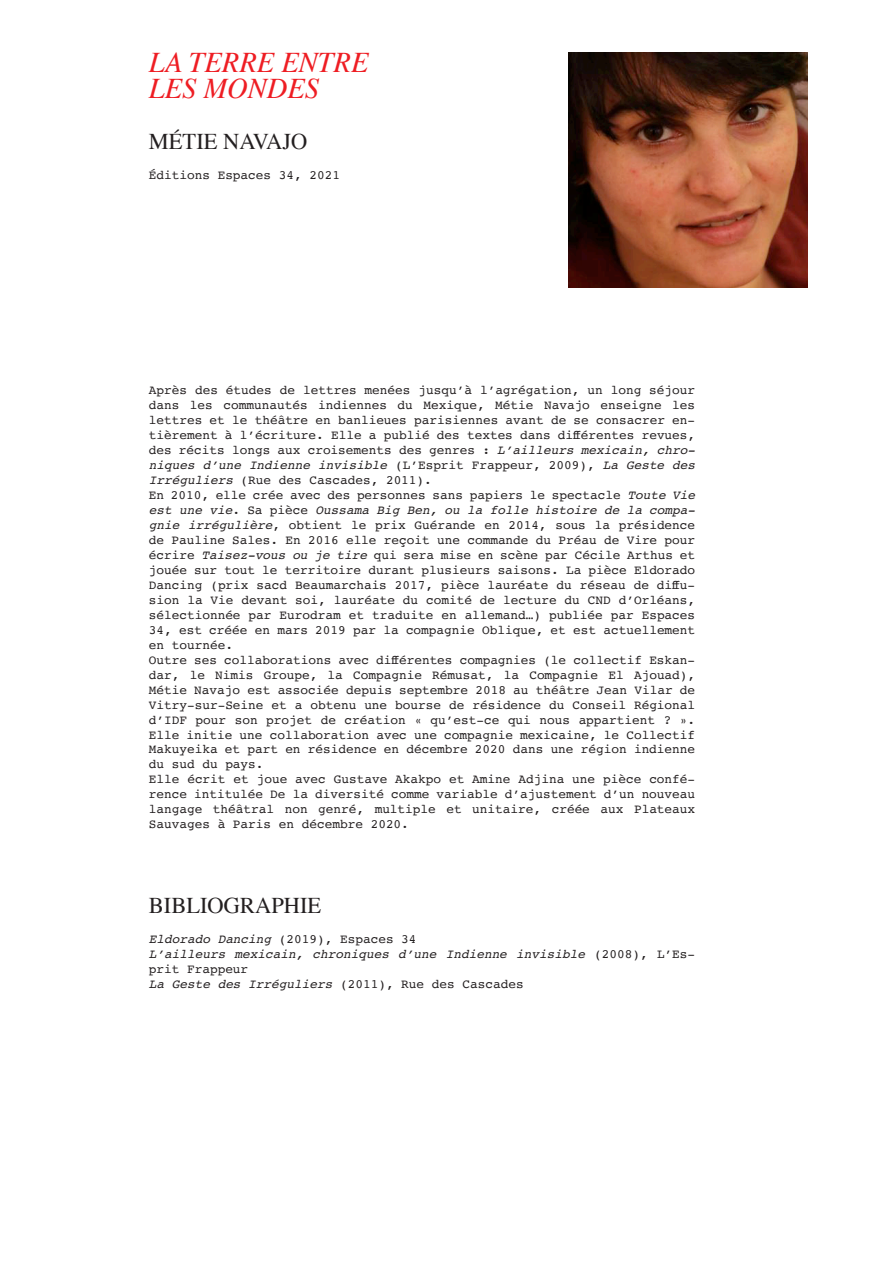
<style>
.page{position:relative;width:893px;height:1263px;background:#fff}
.page>*{position:absolute;margin:0;border:0;box-sizing:border-box;transform-origin:0 0}
.t1{font:italic 28.5px/25.5px "Times";color:#ee1d23}
.t2{font:22.5px "Times";color:#231f20}
.t3{font:12.75px/15px "Courier";color:#231f20}
.t4{font:italic 12.75px/15px "Courier";color:#231f20}
.s1{font-style:italic}
.s2{font-style:normal}
</style>
<div class="page">
<img style="left:569px;top:52px;width:239px;height:235px">
<h1 class="t1" style="left:149px;top:48px;width:221px">LA TERRE ENTRE<br>LES MONDES</h1>
<h2 class="t2" style="left:149px;top:120px;width:155px">MÉTIE NAVAJO</h2>
<p class="t3" style="left:149px;top:167px;width:193px">Éditions Espaces 34, 2021</p>
<p class="t3" style="left:149px;top:382px;width:548px">Après des études de lettres menées jusqu’à l’agrégation, un long séjour dans les communautés indiennes du Mexique, Métie Navajo enseigne les lettres et le théâtre en banlieues parisiennes avant de se consacrer en&shy;tièrement à l’écriture. Elle a publié des textes dans différentes revues, des récits longs aux croisements des genres : <span class="s1">L’ailleurs mexicain, chro&shy;niques d’une Indienne invisible</span> (L’Esprit Frappeur, 2009), <span class="s1">La Geste des Irréguliers</span> (Rue des Cascades, 2011).<br>En 2010, elle crée avec des personnes sans papiers le spectacle <span class="s1">Toute Vie est une vie</span>. Sa pièce <span class="s1">Oussama Big Ben, ou la folle histoire de la compa&shy;gnie irrégulière</span>, obtient le prix Guérande en 2014, sous la présidence de Pauline Sales. En 2016 elle reçoit une commande du Préau de Vire pour écrire <span class="s1">Taisez-vous ou je tire</span> qui sera mise en scène par Cécile Arthus et jouée sur tout le territoire durant plusieurs saisons. La pièce Eldorado Dancing (prix sacd Beaumarchais 2017, pièce lauréate du réseau de diffu&shy;sion la Vie devant soi, lauréate du comité de lecture du CND d’Orléans, sélectionnée par Eurodram et traduite en allemand…) publiée par Espaces 34, est créée en mars 2019 par la compagnie Oblique, et est actuellement en tournée.<br>Outre ses collaborations avec différentes compagnies (le collectif Eskan&shy;dar, le Nimis Groupe, la Compagnie Rémusat, la Compagnie El Ajouad), Métie Navajo est associée depuis septembre 2018 au théâtre Jean Vilar de Vitry-sur-Seine et a obtenu une bourse de résidence du Conseil Régional d’IDF pour son projet de création « qu’est-ce qui nous appartient ? ».<br>Elle initie une collaboration avec une compagnie mexicaine, le Collectif Makuyeika et part en résidence en décembre 2020 dans une région indienne du sud du pays.<br>Elle écrit et joue avec Gustave Akakpo et Amine Adjina une pièce confé&shy;rence intitulée De la diversité comme variable d’ajustement d’un nouveau langage théâtral non genré, multiple et unitaire, créée aux Plateaux Sauvages à Paris en décembre 2020.</p>
<h2 class="t2" style="left:149px;top:885px;width:173px">BIBLIOGRAPHIE</h2>
<p class="t4" style="left:149px;top:931px;width:548px">Eldorado Dancing <span class="s2">(2019), Espaces 34<br></span>L’ailleurs mexicain, chroniques d’une Indienne invisible <span class="s2">(2008), L’Es&shy;prit Frappeur<br></span>La Geste des Irréguliers <span class="s2">(2011), Rue des Cascades</span></p>
</div>
